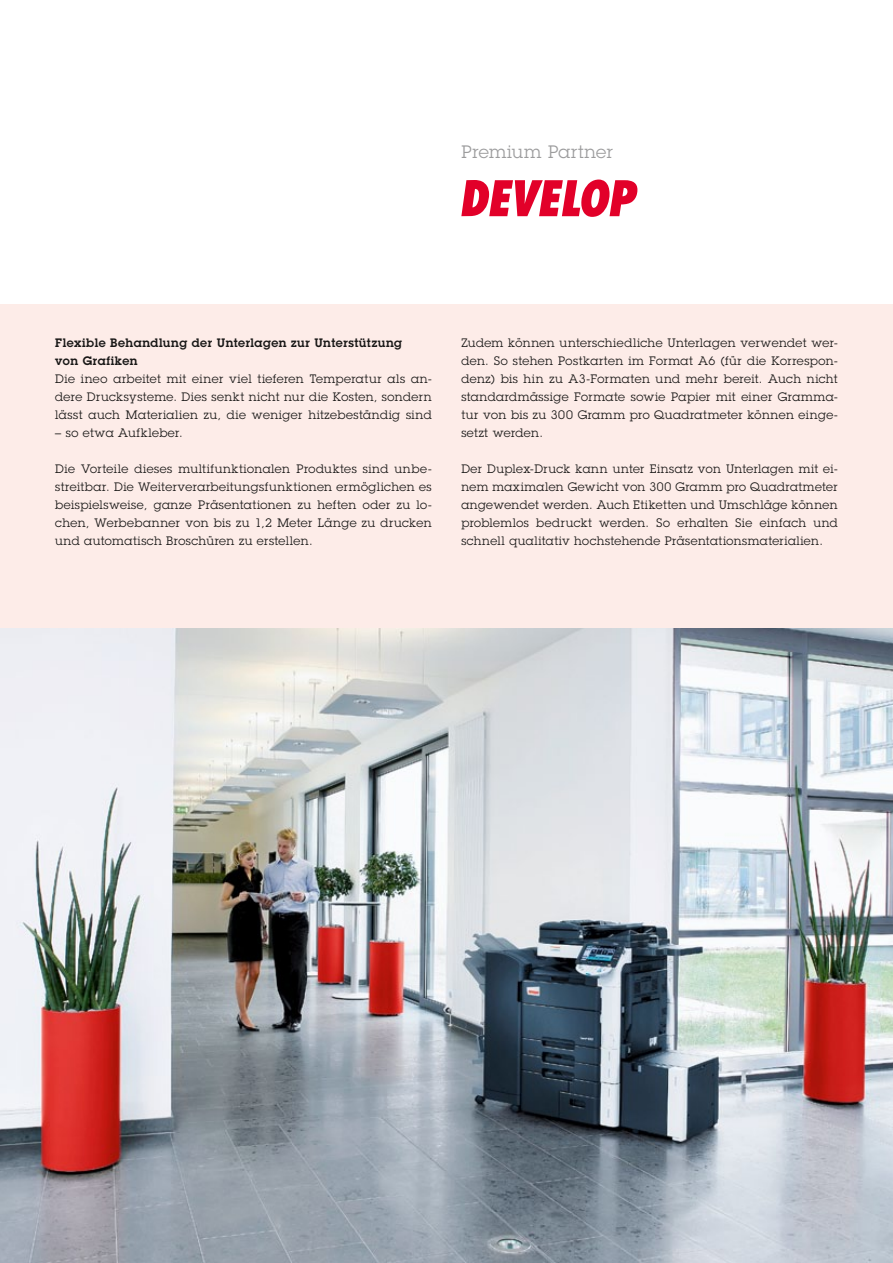
<style>
.page{position:relative;width:893px;height:1263px;background:#fff}
.page>*{position:absolute;margin:0;border:0;box-sizing:border-box;transform-origin:0 0}
.t1{font:17.7px "Lubalin Graph Std";letter-spacing:.03em;color:#9c9c9d}
.t2{font:12px/18px "Lubalin Graph Std";letter-spacing:.035em;color:#181716;text-align:justify}
.t3{font:600 12px/18px "Lubalin Graph Std";letter-spacing:.04em;color:#181716}
</style>
<div class="page">
<div style="left:0;top:304px;width:893px;height:959px;background:#fdece8"></div>
<svg style="left:461px;top:180px;width:176px;height:37px"></svg>
<img style="left:0;top:628px;width:893px;height:635px">
<h1 class="t1" style="left:461px;top:140px;width:153px">Premium Partner</h1>
<p class="t3" style="left:55px;top:333px;width:348px">Flexible Behandlung der Unterlagen zur Unterstützung von Grafiken</p>
<p class="t2" style="left:55px;top:369px;width:378px">Die ineo arbeitet mit einer viel tieferen Temperatur als an&shy;dere Drucksysteme. Dies senkt nicht nur die Kosten, sondern lässt auch Materialien zu, die weniger hitzebeständig sind</p>
<p class="t2" style="left:55px;top:423px;width:129px">– so etwa Aufkleber.</p>
<p class="t2" style="left:55px;top:459px;width:378px">Die Vorteile dieses multifunktionalen Produktes sind unbe&shy;streitbar. Die Weiterverarbeitungsfunktionen ermöglichen es beispielsweise, ganze Präsentationen zu heften oder zu lo&shy;chen, Werbebanner von bis zu 1,2 Meter Länge zu drucken und automatisch Broschüren zu erstellen.</p>
<p class="t2" style="left:461px;top:333px;width:378px">Zudem können unterschiedliche Unterlagen verwendet wer&shy;den. So stehen Postkarten im Format A6 (für die Korrespon&shy;denz) bis hin zu A3-Formaten und mehr bereit. Auch nicht standardmässige Formate sowie Papier mit einer Gramma&shy;tur von bis zu 300 Gramm pro Quadratmeter können einge&shy;setzt werden.</p>
<p class="t2" style="left:461px;top:459px;width:378px">Der Duplex-Druck kann unter Einsatz von Unterlagen mit ei&shy;nem maximalen Gewicht von 300 Gramm pro Quadratmeter angewendet werden. Auch Etiketten und Umschläge können problemlos bedruckt werden. So erhalten Sie einfach und schnell qualitativ hochstehende Präsentationsmaterialien.</p>
</div>
